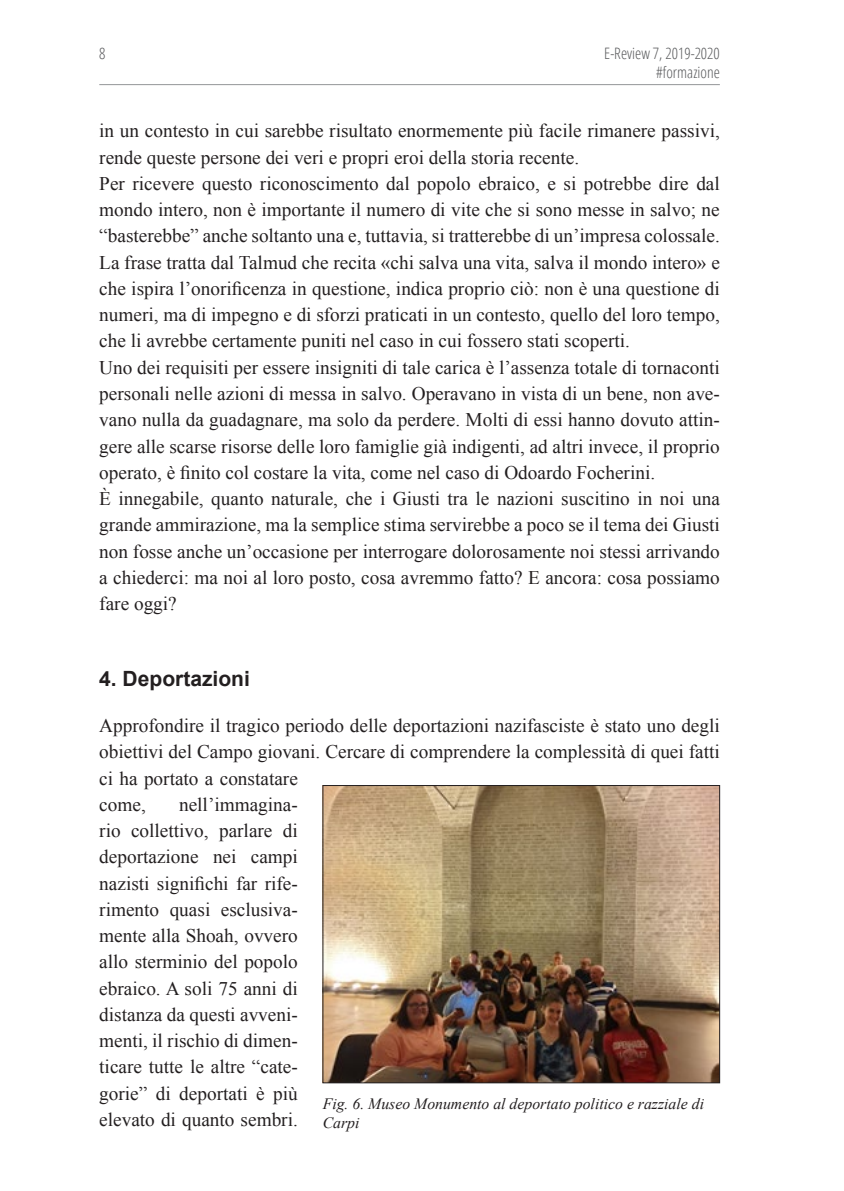
<style>
.page{position:relative;width:844px;height:1191px;background:#fff}
.page>*{position:absolute;margin:0;border:0;box-sizing:border-box;transform-origin:0 0}
.h2_-_Titoletto_infra{font:700 21px "Arial";color:#231f20}
.Testo_articoli{font:19.25px/26.2px "Times New Roman";color:#231f20;text-align:justify}
.Dida{font:italic 15.75px/18.9px "Times New Roman";color:#231f20}
.t1{font:300 condensed 15.75px/18.9px "Open Sans";color:#57585a;text-align:right}
</style>
<div class="page">
<hr style="left:99px;top:84px;width:620px;height:1px;background:#939598">
<img style="left:324px;top:787px;width:393px;height:294px">
<div style="left:322px;top:785px;width:397px;height:298px;border:1px solid #231f20"></div>
<p class="t1" style="left:99px;top:43px;width:8px">8</p>
<p class="t1" style="left:604px;top:43px;width:117px">E-Review 7, 2019-2020 #formazione</p>
<p class="Testo_articoli" style="left:99px;top:118px;width:622px">in un contesto in cui sarebbe risultato enormemente più facile rimanere passivi, rende queste persone dei veri e propri eroi della storia recente.</p>
<p class="Testo_articoli" style="left:99px;top:170px;width:622px">Per ricevere questo riconoscimento dal popolo ebraico, e si potrebbe dire dal mondo intero, non è importante il numero di vite che si sono messe in salvo; ne “basterebbe” anche soltanto una e, tuttavia, si tratterebbe di un’impresa colossale.<br>La frase tratta dal Talmud che recita «chi salva una vita, salva il mondo intero» e che ispira l’onorificenza in questione, indica proprio ciò: non è una questione di numeri, ma di impegno e di sforzi praticati in un contesto, quello del loro tempo, che li avrebbe certamente puniti nel caso in cui fossero stati scoperti.</p>
<p class="Testo_articoli" style="left:99px;top:354px;width:622px">Uno dei requisiti per essere insigniti di tale carica è l’assenza totale di tornaconti personali nelle azioni di messa in salvo. Operavano in vista di un bene, non ave&shy;vano nulla da guadagnare, ma solo da perdere. Molti di essi hanno dovuto attin&shy;gere alle scarse risorse delle loro famiglie già indigenti, ad altri invece, il proprio operato, è finito col costare la vita, come nel caso di Odoardo Focherini.</p>
<p class="Testo_articoli" style="left:99px;top:485px;width:622px">È innegabile, quanto naturale, che i Giusti tra le nazioni suscitino in noi una grande ammirazione, ma la semplice stima servirebbe a poco se il tema dei Giusti non fosse anche un’occasione per interrogare dolorosamente noi stessi arrivando a chiederci: ma noi al loro posto, cosa avremmo fatto? E ancora: cosa possiamo fare oggi?</p>
<p class="h2_-_Titoletto_infra" style="left:99px;top:665px;width:152px">4. Deportazioni</p>
<p class="Testo_articoli" style="left:99px;top:712px;width:622px;text-align:left">Approfondire il tragico periodo delle deportazioni nazifasciste è stato uno degli obiettivi del Campo giovani. Cercare di comprendere la complessità di quei fatti ci ha portato a constatare<br>come,</p>
<p class="Testo_articoli" style="left:99px;top:791px;width:200px;text-indent:80px">nell’immagina&shy;rio collettivo, parlare di deportazione nei campi nazisti significhi far rife&shy;rimento quasi esclusiva&shy;mente alla Shoah, ovvero allo sterminio del popolo ebraico. A soli 75 anni di distanza da questi avveni&shy;menti, il rischio di dimen&shy;ticare tutte le altre “cate&shy;gorie” di deportati è più elevato di quanto sembri.</p>
<p class="Dida" style="left:322px;top:1093px;width:383px">Fig. 6. Museo Monumento al deportato politico e razziale di<br>Carpi</p>
</div>
